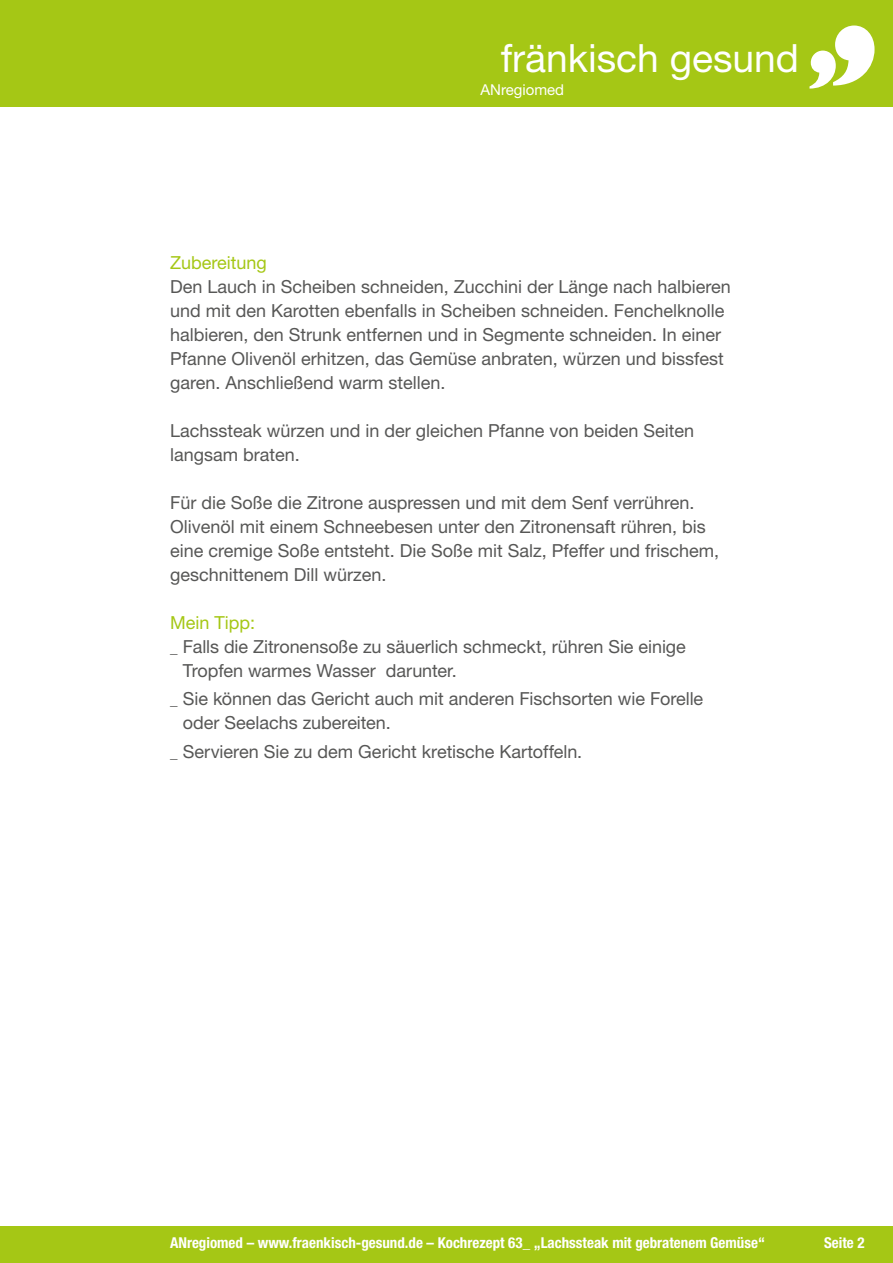
<style>
.page{position:relative;width:893px;height:1263px;background:#fff}
.page>*{position:absolute;margin:0;border:0;box-sizing:border-box;transform-origin:0 0}
.t1{font:39px "Helvetica Neue LT Std";color:#fff}
.t2{font:18px/24px "Helvetica Neue LT Std";color:#575756}
.t3{font:18px "Helvetica Neue LT Std";color:#a5c715}
.t4{font:700 condensed 15px "Helvetica Neue LT Std";color:#fff}
.t5{font:15px "Helvetica Neue LT Std";color:#fff}
.s1{font-size:15px}
</style>
<div class="page">
<div style="left:0;top:1227px;width:893px;height:36px;background:#a5c715"></div>
<div style="left:0;top:0;width:893px;height:106px;background:#a5c715"></div>
<svg style="left:809px;top:26px;width:65px;height:63px"></svg>
<h1 class="t1" style="left:501px;top:35px;width:300px">fränkisch gesund</h1>
<p class="t5" style="left:480px;top:80px;width:85px">ANregiomed</p>
<p class="t3" style="left:170px;top:252px;width:98px">Zubereitung</p>
<p class="t2" style="left:170px;top:274px;width:562px">Den Lauch in Scheiben schneiden, Zucchini der Länge nach halbieren und mit den Karotten ebenfalls in Scheiben schneiden. Fenchelknolle halbieren, den Strunk entfernen und in Segmente schneiden. In einer Pfanne Olivenöl erhitzen, das Gemüse anbraten, würzen und bissfest garen. Anschließend warm stellen.</p>
<p class="t2" style="left:170px;top:418px;width:526px">Lachssteak würzen und in der gleichen Pfanne von beiden Seiten langsam braten.</p>
<p class="t2" style="left:170px;top:490px;width:551px">Für die Soße die Zitrone auspressen und mit dem Senf verrühren.<br>Olivenöl mit einem Schneebesen unter den Zitronensaft rühren, bis eine cremige Soße entsteht. Die Soße mit Salz, Pfeffer und frischem, geschnittenem Dill würzen.</p>
<p class="t3" style="left:170px;top:612px;width:87px">Mein Tipp:</p>
<p class="t2" style="left:170px;top:634px;width:517px"><span class="s1">_</span> Falls die Zitronensoße zu säuerlich schmeckt, rühren Sie einige</p>
<p class="t2" style="left:183px;top:658px;width:276px">Tropfen warmes Wasser darunter.</p>
<p class="t2" style="left:183px;top:687px;width:522px;text-indent:-13px"><span class="s1">_</span> Sie können das Gericht auch mit anderen Fischsorten wie Forelle oder Seelachs zubereiten.</p>
<p class="t2" style="left:170px;top:739px;width:414px"><span class="s1">_</span> Servieren Sie zu dem Gericht kretische Kartoffeln.</p>
<p class="t4" style="left:170px;top:1234px;width:596px">ANregiomed – www.fraenkisch-gesund.de – Kochrezept 63_ „Lachssteak mit gebratenem Gemüse“</p>
<p class="t4" style="left:824px;top:1234px;width:42px">Seite 2</p>
</div>
